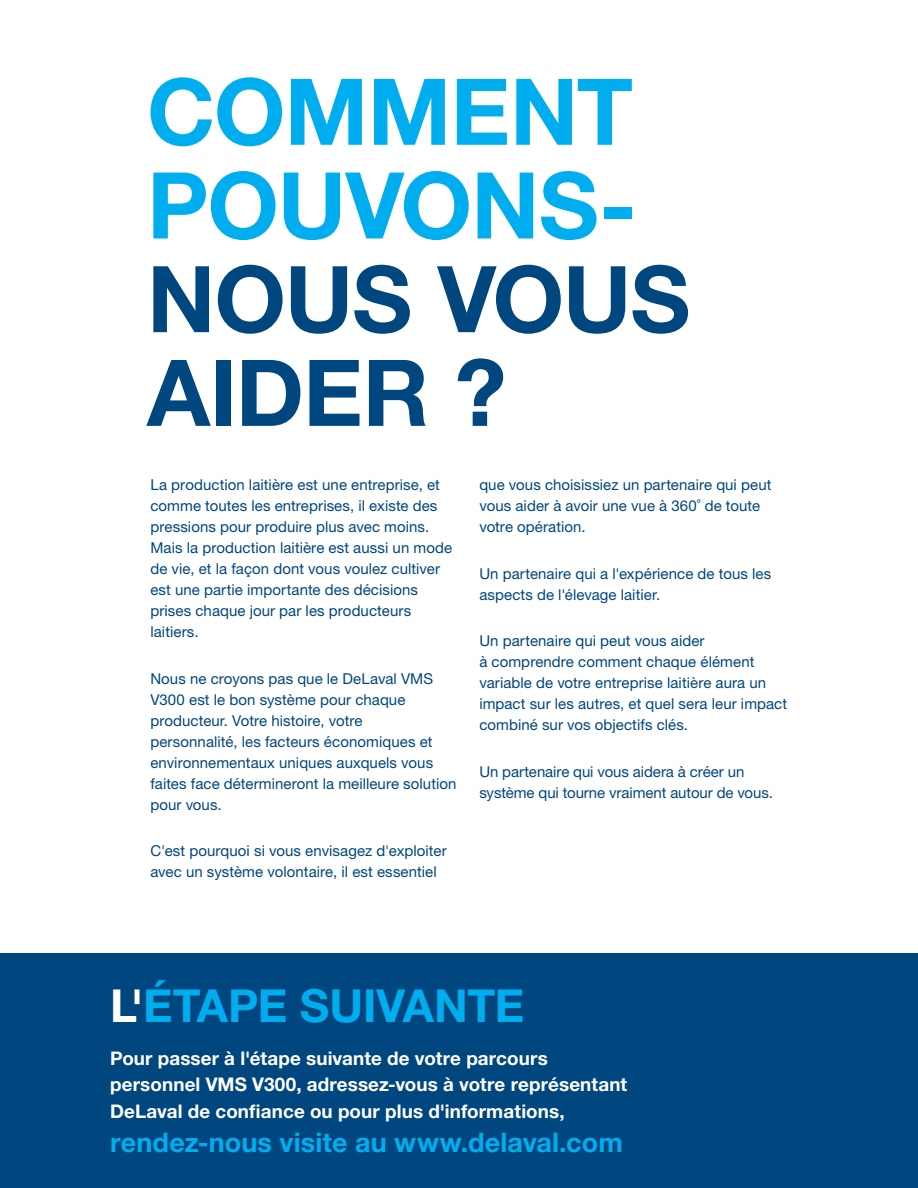
<style>
.page{position:relative;width:918px;height:1188px;background:#fff}
.page>*{position:absolute;margin:0;border:0;box-sizing:border-box;transform-origin:0 0}
.t1{font:700 92.25px/93.8px "Helvetica Neue LT Std";letter-spacing:-.01em;color:#00aeef}
.t2{font:700 92.25px/93.8px "Helvetica Neue LT Std";letter-spacing:-.01em;color:#00467f}
.t3{font:700 45.6px "Helvetica Neue LT Std";color:#00aeef}
.t4{font:700 27px "Helvetica Neue LT Std";letter-spacing:.005em;color:#00aeef}
.t5{font:700 18.9px/26.4px "Helvetica Neue LT Std";letter-spacing:.005em;color:#fff}
.t6{font:15px/21px "Helvetica Neue LT Std";letter-spacing:.005em;color:#00467f}
.s1{color:#fff}
</style>
<div class="page">
<div style="left:0;top:953px;width:918px;height:235px;background:#00467f"></div>
<h1 class="t1" style="left:147px;top:63px;width:492px">COMMENT<br>POUVONS-</h1>
<h1 class="t2" style="left:147px;top:250px;width:545px">NOUS VOUS<br>AIDER ?</h1>
<p class="t6" style="left:150px;top:474px;width:303px">La production laitière est une entreprise, et comme toutes les entreprises, il existe des pressions pour produire plus avec moins.<br>Mais la production laitière est aussi un mode de vie, et la façon dont vous voulez cultiver est une partie importante des décisions prises chaque jour par les producteurs laitiers.</p>
<p class="t6" style="left:150px;top:668px;width:308px">Nous ne croyons pas que le DeLaval VMS V300 est le bon système pour chaque producteur. Votre histoire, votre<br>personnalité, les facteurs économiques et environnementaux uniques auxquels vous faites face détermineront la meilleure solution pour vous.</p>
<p class="t6" style="left:150px;top:840px;width:298px">C'est pourquoi si vous envisagez d'exploiter avec un système volontaire, il est essentiel</p>
<p class="t6" style="left:479px;top:474px;width:294px">que vous choisissiez un partenaire qui peut vous aider à avoir une vue à 360˚ de toute votre opération.</p>
<p class="t6" style="left:479px;top:563px;width:293px">Un partenaire qui a l'expérience de tous les aspects de l'élevage laitier.</p>
<p class="t6" style="left:479px;top:630px;width:309px">Un partenaire qui peut vous aider<br>à comprendre comment chaque élément variable de votre entreprise laitière aura un impact sur les autres, et quel sera leur impact combiné sur vos objectifs clés.</p>
<p class="t6" style="left:479px;top:761px;width:295px">Un partenaire qui vous aidera à créer un système qui tourne vraiment autour de vous.</p>
<h2 class="t3" style="left:110px;top:978px;width:416px"><span class="s1">L'</span>ÉTAPE SUIVANTE</h2>
<p class="t5" style="left:110px;top:1045px;width:519px">Pour passer à l'étape suivante de votre parcours personnel VMS V300, adressez-vous à votre représentant<br>DeLaval de confiance ou pour plus d'informations,</p>
<h3 class="t4" style="left:110px;top:1126px;width:514px">rendez-nous visite au www.delaval.com</h3>
</div>
